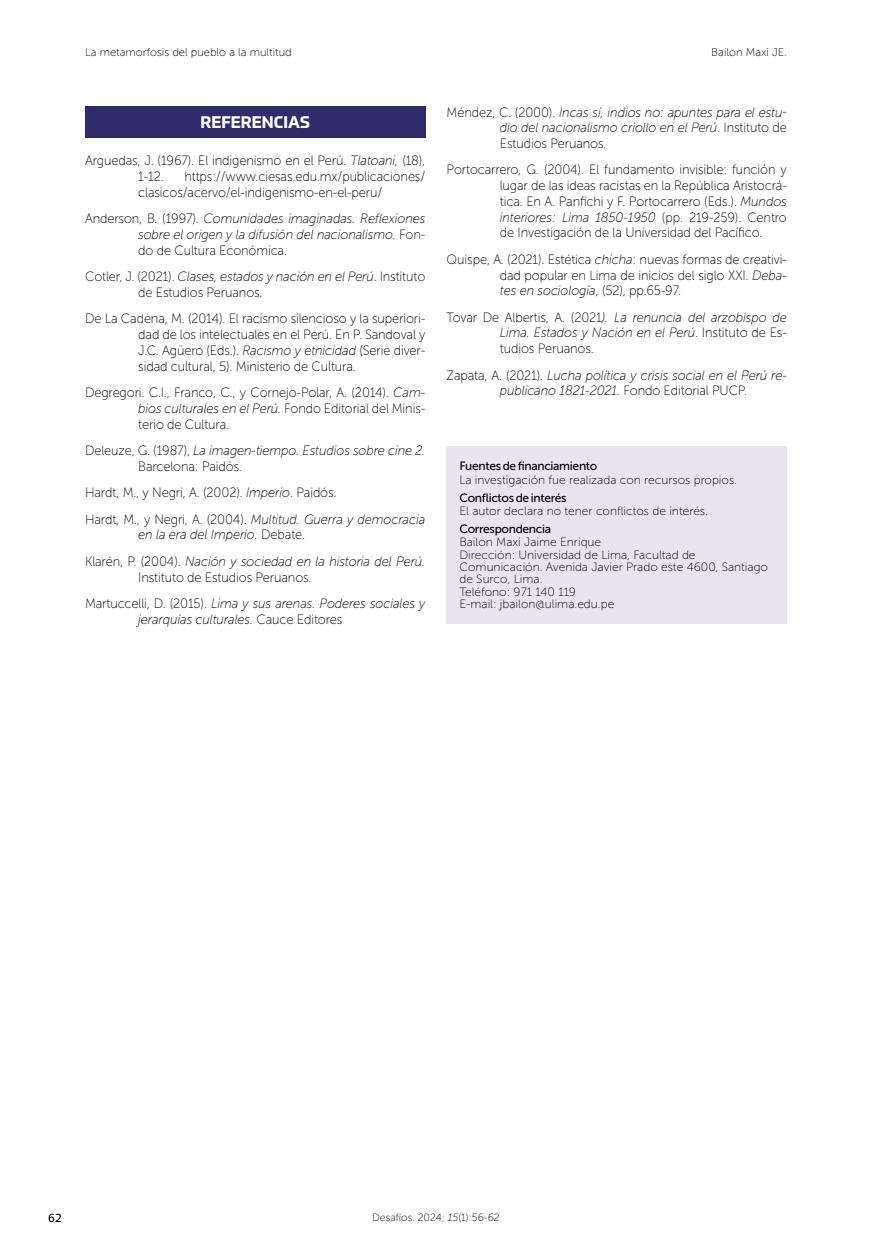
<style>
.page{position:relative;width:872px;height:1255px;background:#fff}
.page>*{position:absolute;margin:0;border:0;box-sizing:border-box;transform-origin:0 0}
.t1{font:700 16.5px "Prometo";color:#fff}
.t2{font:13.5px/15.8px "Museo Sans 100";letter-spacing:-.01em;color:#000;scale:.95 1}
.t3{font:italic 13.5px/15.8px "Museo Sans 100";letter-spacing:-.01em;color:#000;scale:.95 1}
.t4{font:12px/12.5px "Museo Sans 100";color:#000}
.t5{font:12px "Museo Sans 500";letter-spacing:-.025em;color:#000}
.t6{font:500 12px "Prelo";color:#000}
.t7{font:11.25px "Museo Sans 100";color:#000}
.t8{font:10.5px "Museo Sans 100";color:#000}
.s1{font-style:italic}
.s2{font-style:normal}
</style>
<div class="page">
<div style="left:85px;top:106px;width:340px;height:32px;background:#312b6b"></div>
<div style="left:446px;top:446px;width:341px;height:177px;background:#e9e5ef"></div>
<p class="t7" style="left:85px;top:46px;width:208px">La metamorfosis del pueblo a la multitud</p>
<p class="t7" style="left:711px;top:46px;width:77px">Bailon Maxi JE.</p>
<p class="t1" style="left:200px;top:112px;width:111px">REFERENCIAS</p>
<p class="t2" style="left:138px;top:153px;width:304px;text-indent:-53px">Arguedas, J. (1967). El indigenismo en el Perú. <span class="s1">Tlatoani,</span> (18),<br>1-12.</p>
<p class="t2" style="left:138px;top:169px;width:304px;text-indent:46px">https://www.ciesas.edu.mx/publicaciones/ clasicos/acervo/el-indigenismo-en-el-peru/</p>
<p class="t3" style="left:138px;top:211px;width:304px;text-align:justify;text-indent:-53px"><span class="s2">Anderson, B. (1997).</span> Comunidades imaginadas. Reflexiones sobre el origen y la difusión del nacionalismo. <span class="s2">Fon&shy;do de Cultura Económica.</span></p>
<p class="t2" style="left:138px;top:269px;width:304px;text-indent:-53px">Cotler, J. (2021). <span class="s1">Clases, estados y nación en el Perú</span>. Instituto de Estudios Peruanos.</p>
<p class="t2" style="left:138px;top:311px;width:304px;text-align:justify;text-indent:-53px">De La Cadena, M. (2014). El racismo silencioso y la superiori&shy;dad de los intelectuales en el Perú. En P. Sandoval y J.C. Agüero (Eds.). <span class="s1">Racismo y etnicidad</span> (Serie diver&shy;sidad cultural, 5). Ministerio de Cultura.</p>
<p class="t2" style="left:138px;top:385px;width:304px;text-align:justify;text-indent:-53px">Degregori. C.I., Franco, C., y Cornejo-Polar, A. (2014). <span class="s1">Cam&shy;bios culturales en el Perú.</span> Fondo Editorial del Minis&shy;terio de Cultura.</p>
<p class="t3" style="left:138px;top:442px;width:304px;text-indent:-53px"><span class="s2">Deleuze, G. (1987),</span> La imagen-tiempo. Estudios sobre cine 2.<br><span class="s2">Barcelona: Paidós.</span></p>
<p class="t2" style="left:85px;top:479px;width:360px;line-height:26.4px">Hardt, M., y Negri, A. (2002). <span class="s1">Imperio</span>. Paidós.<br>Hardt, M., y Negri, A. (2004). <span class="s1">Multitud. Guerra y democracia</span></p>
<p class="t3" style="left:85px;top:521px;width:360px;line-height:26.4px;text-indent:53px">en la era del Imperio. <span class="s2">Debate.<br>Klarén, P. (2004).</span> Nación y sociedad en la historia del Perú.</p>
<p class="t2" style="left:85px;top:564px;width:360px;line-height:26.4px;text-indent:53px">Instituto de Estudios Peruanos.<br>Martuccelli, D. (2015). <span class="s1">Lima y sus arenas. Poderes sociales y</span></p>
<p class="t3" style="left:138px;top:611px;width:216px">jerarquías culturales. <span class="s2">Cauce Editores</span></p>
<p class="t3" style="left:500px;top:104px;width:304px;text-align:justify;text-indent:-53px"><span class="s2">Méndez, C. (2000).</span> Incas sí, indios no: apuntes para el estu&shy;dio del nacionalismo criollo en el Perú<span class="s2">. Instituto de Estudios Peruanos.</span></p>
<p class="t2" style="left:500px;top:162px;width:304px;text-align:justify;text-indent:-53px">Portocarrero, G. (2004). El fundamento invisible: función y lugar de las ideas racistas en la República Aristocrá&shy;tica. En A. Panfichi y F. Portocarrero (Eds.). <span class="s1">Mundos interiores: Lima 1850-1950</span> (pp. 219-259). Centro de Investigación de la Universidad del Pacífico.</p>
<p class="t2" style="left:500px;top:251px;width:304px;text-align:justify;text-indent:-53px">Quispe, A. (2021). Estética <span class="s1">chicha</span>: nuevas formas de creativi&shy;dad popular en Lima de inicios del siglo XXI. <span class="s1">Deba&shy;tes en sociología</span>, (52), pp.65-97.</p>
<p class="t2" style="left:500px;top:309px;width:304px;text-align:justify;text-indent:-53px">Tovar De Albertis, A. (2021<span class="s1">). La renuncia del arzobispo de Lima. Estados y Nación en el Perú</span>. Instituto de Es&shy;tudios Peruanos.</p>
<p class="t3" style="left:500px;top:367px;width:304px;text-indent:-53px"><span class="s2">Zapata, A. (2021).</span> Lucha política y crisis social en el Perú re&shy;publicano 1821-2021. <span class="s2">Fondo Editorial PUCP.</span></p>
<p class="t5" style="left:459px;top:460px;width:139px">Fuentes de financiamiento</p>
<p class="t4" style="left:459px;top:474px;width:279px">La investigación fue realizada con recursos propios.</p>
<p class="t5" style="left:459px;top:491px;width:109px">Conflictos de interés</p>
<p class="t4" style="left:459px;top:505px;width:250px">El autor declara no tener conflictos de interés.</p>
<p class="t5" style="left:459px;top:522px;width:93px">Correspondencia</p>
<p class="t4" style="left:459px;top:535px;width:310px">Bailon Maxi Jaime Enrique<br>Dirección: Universidad de Lima, Facultad de<br>Comunicación. Avenida Javier Prado este 4600, Santiago de Surco, Lima.<br>Teléfono: 971 140 119<br>E-mail: jbailon@ulima.edu.pe</p>
<p class="t6" style="left:48px;top:1210px;width:15px">62</p>
<p class="t8" style="left:372px;top:1211px;width:129px">Desafíos. 2024; <span class="s1">15</span>(1):56-62</p>
</div>
